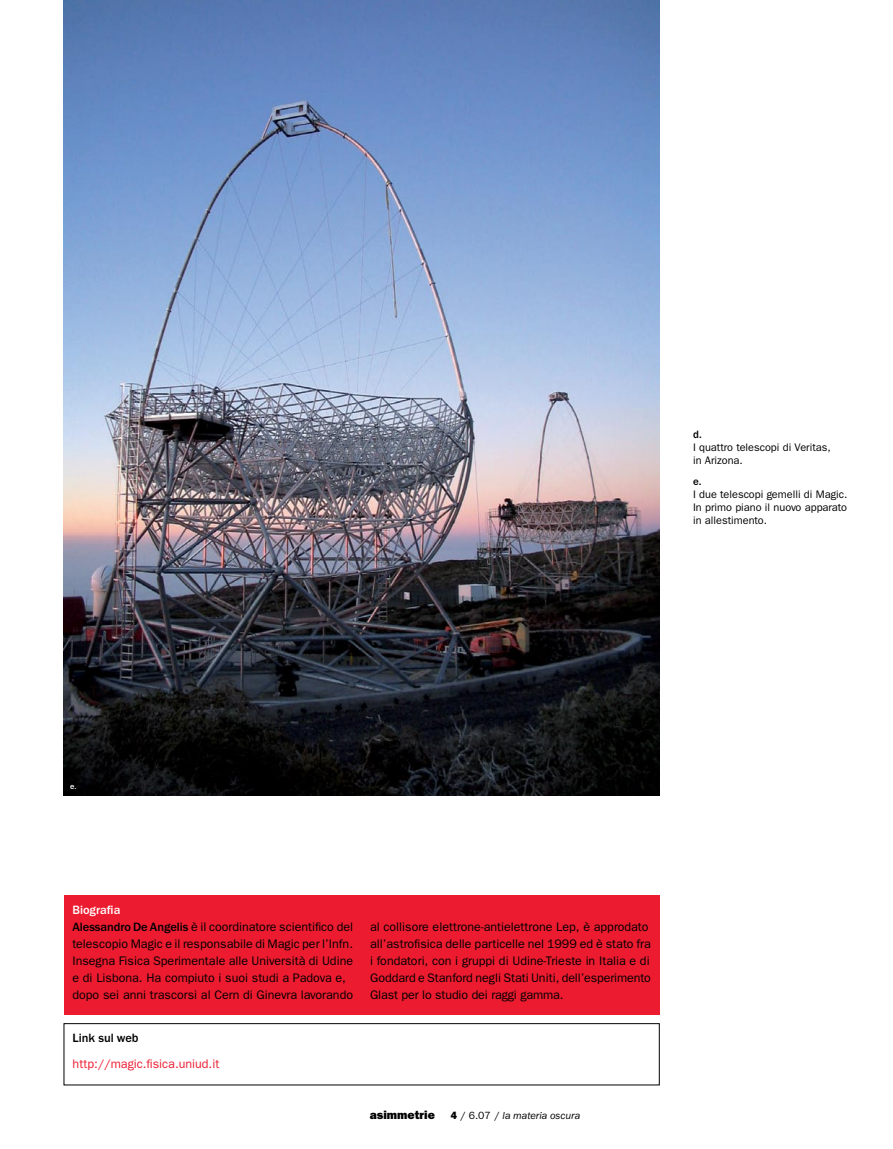
<style>
.page{position:relative;width:893px;height:1149px;background:#fff}
.page>*{position:absolute;margin:0;border:0;box-sizing:border-box;transform-origin:0 0}
.t1{font:12.45px/17px "Franklin Gothic";color:#000}
.t2{font:12.45px "Franklin Gothic";color:#ed1b2f}
.t3{font:500 12.45px "Franklin Gothic";color:#000}
.t4{font:800 12px "Franklin Gothic";color:#000}
.t5{font:10.95px/13.2px "Franklin Gothic";color:#000}
.t6{font:500 10.95px "Franklin Gothic";color:#000}
.t7{font:italic 10.5px "Franklin Gothic";color:#000}
.t8{font:500 8.25px "Franklin Gothic";color:#fff}
.s1{font-stretch:condensed}
.s2{font-weight:500;color:#fff}
.s3{font-weight:500}
.s4{font-weight:800;font-style:normal}
.s5{font-style:normal}
</style>
<div class="page">
<img style="left:64px;top:0;width:595px;height:795px">
<div style="left:64px;top:895px;width:595px;height:119px;background:#ed1b2f"></div>
<div style="left:64px;top:1023px;width:595px;height:61px;border:1px solid #000"></div>
<p class="t6" style="left:693px;top:428px;width:10px">d.</p>
<p class="t5" style="left:693px;top:440px;width:139px">I quattro telescopi di Veritas, in Arizona.</p>
<p class="t6" style="left:693px;top:475px;width:10px">e.</p>
<p class="t5" style="left:693px;top:487px;width:156px;text-align:justify">I due telescopi gemelli di Magic.<br>In primo piano il nuovo apparato in allestimento.</p>
<p class="t8" style="left:70px;top:781px;width:8px">e<span class="s1">.</span></p>
<p class="t1" style="left:72px;top:900px;width:282px"><span class="s2">Biografia<br></span><span class="s3">Alessandro De Angelis</span> è il coordinatore scientifico del telescopio Magic e il responsabile di Magic per l’Infn.<br>Insegna Fisica Sperimentale alle Università di Udine e di Lisbona. Ha compiuto i suoi studi a Padova e, dopo sei anni trascorsi al Cern di Ginevra lavorando</p>
<p class="t3" style="left:73px;top:1030px;width:68px">Link sul web</p>
<p class="t2" style="left:73px;top:1056px;width:148px">http://magic.fisica.uniud.it</p>
<p class="t1" style="left:370px;top:917px;width:282px">al collisore elettrone-antielettrone Lep, è approdato all’astrofisica delle particelle nel 1999 ed è stato fra i fondatori, con i gruppi di Udine-Trieste in Italia e di Goddard e Stanford negli Stati Uniti, dell’esperimento Glast per lo studio dei raggi gamma.</p>
<p class="t4" style="left:370px;top:1107px;width:67px">asimmetrie</p>
<p class="t7" style="left:451px;top:1109px;width:131px"><span class="s4">4</span> <span class="s5">/ 6.07 /</span> la materia oscura</p>
</div>
